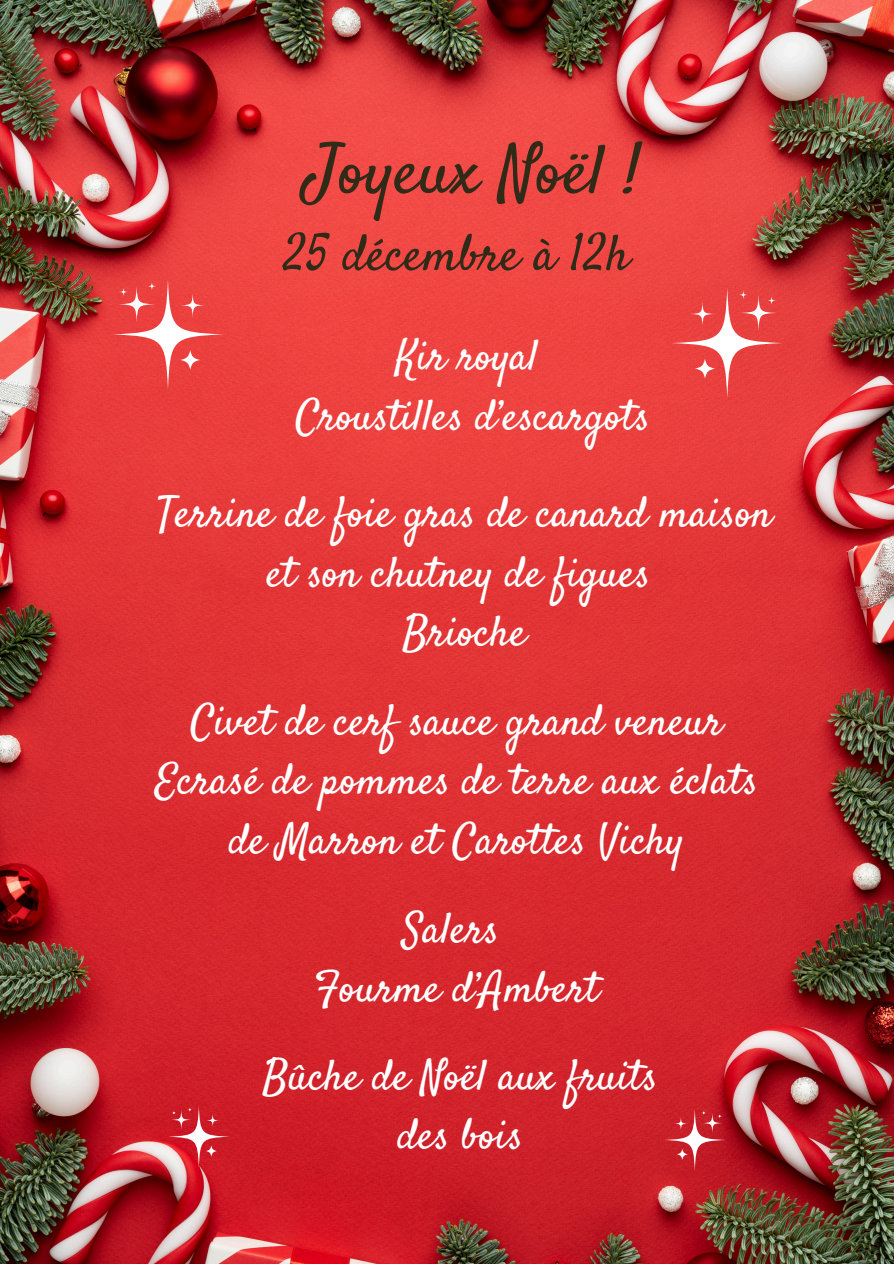
<style>
.page{position:relative;width:894px;height:1264px;background:#fff}
.page>*{position:absolute;margin:0;border:0;box-sizing:border-box;transform-origin:0 0}
.t1{font:69px "Satisfy";color:#302a18}
.t2{font:50.55px "Satisfy";color:#302a18}
.t3{font:42.9px/59.7px "Satisfy";color:#fff;text-align:center}
</style>
<div class="page">
<img style="left:0;top:0;width:893px;height:1263px">
<svg style="left:672px;top:288px;width:110px;height:110px;background:#ec5e5d"></svg>
<svg style="left:690px;top:302px;width:24px;height:24px"></svg>
<svg style="left:740px;top:295px;width:36px;height:36px"></svg>
<svg style="left:766px;top:296px;width:10px;height:9px"></svg>
<svg style="left:738px;top:290px;width:10px;height:10px"></svg>
<svg style="left:113px;top:279px;width:110px;height:110px;background:#ee5e5c"></svg>
<svg style="left:180px;top:293px;width:25px;height:24px"></svg>
<svg style="left:119px;top:286px;width:36px;height:36px"></svg>
<svg style="left:119px;top:287px;width:9px;height:10px"></svg>
<svg style="left:147px;top:281px;width:10px;height:10px"></svg>
<svg style="left:663px;top:1109px;width:62px;height:61px;background:#ce4049"></svg>
<svg style="left:673px;top:1116px;width:14px;height:14px"></svg>
<svg style="left:702px;top:1112px;width:20px;height:21px"></svg>
<svg style="left:716px;top:1113px;width:6px;height:5px"></svg>
<svg style="left:700px;top:1110px;width:6px;height:5px"></svg>
<svg style="left:168px;top:1105px;width:62px;height:62px;background:#d7404b"></svg>
<svg style="left:206px;top:1113px;width:13px;height:14px"></svg>
<svg style="left:171px;top:1109px;width:20px;height:20px"></svg>
<svg style="left:171px;top:1110px;width:6px;height:5px"></svg>
<svg style="left:187px;top:1106px;width:5px;height:6px"></svg>
<h2 class="t1" style="left:305px;top:127px;width:338px">Joyeux Noël !</h2>
<h1 class="t2" style="left:283px;top:222px;width:348px">25 décembre à 12h</h1>
<p class="t3" style="left:396px;top:330px;width:144px">Kir royal</p>
<p class="t3" style="left:296px;top:389px;width:355px">Croustilles d’escargots</p>
<p class="t3" style="left:157px;top:486px;width:616px">Terrine de foie gras de canard maison et son chutney de figues</p>
<p class="t3" style="left:403px;top:606px;width:125px">Brioche</p>
<p class="t3" style="left:191px;top:694px;width:533px">Civet de cerf sauce grand veneur</p>
<p class="t3" style="left:155px;top:754px;width:604px">Ecrasé de pommes de terre aux éclats de Marron et Carottes Vichy</p>
<p class="t3" style="left:402px;top:902px;width:98px">Salers</p>
<p class="t3" style="left:314px;top:961px;width:286px">Fourme d’Ambert</p>
<p class="t3" style="left:263px;top:1049px;width:396px">Bûche de Noël aux fruits des bois</p>
</div>
